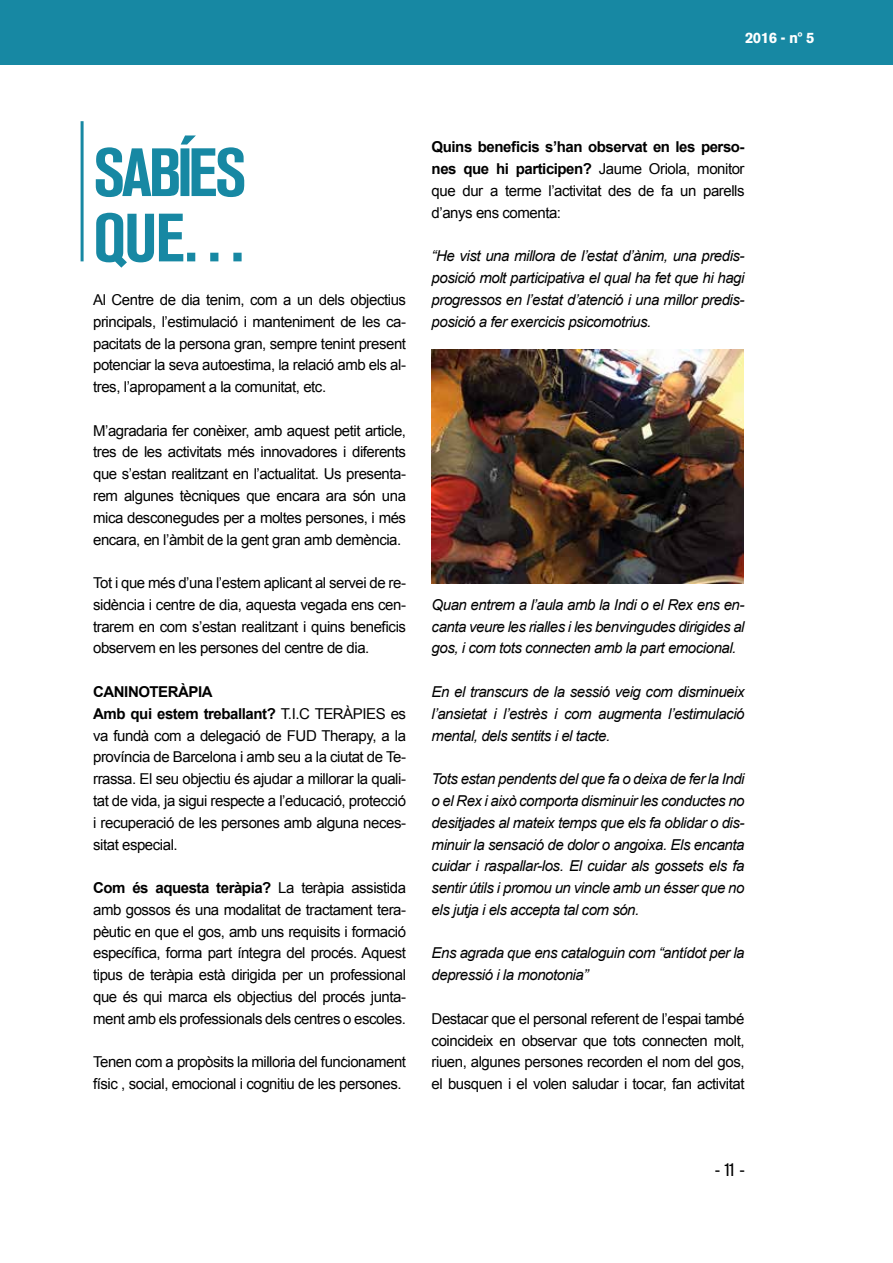
<style>
.page{position:relative;width:893px;height:1263px;background:#fff}
.page>*{position:absolute;margin:0;border:0;box-sizing:border-box;transform-origin:0 0}
.t1{font:700 condensed 67.5px/65.4px "Akzidenz Grotesk BE";letter-spacing:-.05em;color:#1788a3}
.t2{font:condensed 18px "Akzidenz Grotesk BE";color:#000}
.t3{font:15px/21.8px "Arial";letter-spacing:-.03em;color:#000;text-align:justify}
.t4{font:italic 15px/21.8px "Arial";letter-spacing:-.03em;color:#000;text-align:justify}
.t5{font:700 15px "Akzidenz Grotesk BE";letter-spacing:-.03em;color:#fff}
.s1{font-weight:700}
</style>
<div class="page">
<div style="left:0;top:0;width:893px;height:65px;background:#1788a3"></div>
<hr style="left:81px;top:121px;width:3px;height:140px;background:#1788a3">
<img style="left:432px;top:350px;width:312px;height:234px">
<p class="t5" style="left:745px;top:29px;width:71px">2016 - nº 5</p>
<h1 class="t1" style="left:93px;top:141px;width:157px">SABÍES<br>QUE…</h1>
<p class="t3" style="left:93px;top:289px;width:314px">Al Centre de dia tenim, com a un dels objectius principals, l’estimulació i manteniment de les ca&shy;pacitats de la persona gran, sempre tenint present potenciar la seva autoestima, la relació amb els al&shy;tres, l’apropament a la comunitat, etc.</p>
<p class="t3" style="left:93px;top:419px;width:314px">M’agradaria fer conèixer, amb aquest petit article, tres de les activitats més innovadores i diferents que s’estan realitzant en l’actualitat. Us presenta&shy;rem algunes tècniques que encara ara són una mica desconegudes per a moltes persones, i més encara, en l’àmbit de la gent gran amb demència.</p>
<p class="t3" style="left:93px;top:572px;width:314px">Tot i que més d’una l’estem aplicant al servei de re&shy;sidència i centre de dia, aquesta vegada ens cen&shy;trarem en com s’estan realitzant i quins beneficis observem en les persones del centre de dia.</p>
<p class="t3" style="left:93px;top:681px;width:314px;text-align:left"><span class="s1">CANINOTERÀPIA<br>Amb qui estem treballant?</span> T.I.C TERÀPIES es va fundà com a delegació de FUD Therapy, a la província de Barcelona i amb seu a la ciutat de Te&shy;rrassa. El seu objectiu és ajudar a millorar la quali&shy;tat de vida, ja sigui respecte a l’educació, protecció i recuperació de les persones amb alguna neces&shy;sitat especial.</p>
<p class="t3" style="left:93px;top:877px;width:314px"><span class="s1">Com és aquesta teràpia?</span> La teràpia assistida amb gossos és una modalitat de tractament tera&shy;pèutic en que el gos, amb uns requisits i formació específica, forma part íntegra del procés. Aquest tipus de teràpia està dirigida per un professional que és qui marca els objectius del procés junta&shy;ment amb els professionals dels centres o escoles.</p>
<p class="t3" style="left:93px;top:1051px;width:314px">Tenen com a propòsits la milloria del funcionament físic , social, emocional i cognitiu de les persones.</p>
<p class="t3" style="left:432px;top:136px;width:314px"><span class="s1">Quins beneficis s’han observat en les perso&shy;nes que hi participen?</span> Jaume Oriola, monitor que dur a terme l’activitat des de fa un parells d’anys ens comenta:</p>
<p class="t4" style="left:432px;top:245px;width:314px">“He vist una millora de l’estat d’ànim, una predis&shy;posició molt participativa el qual ha fet que hi hagi progressos en l’estat d’atenció i una millor predis&shy;posició a fer exercicis psicomotrius.</p>
<p class="t4" style="left:432px;top:594px;width:314px">Quan entrem a l’aula amb la Indi o el Rex ens en&shy;canta veure les rialles i les benvingudes dirigides al gos, i com tots connecten amb la part emocional.</p>
<p class="t4" style="left:432px;top:681px;width:314px">En el transcurs de la sessió veig com disminueix l’ansietat i l’estrès i com augmenta l’estimulació mental, dels sentits i el tacte.</p>
<p class="t4" style="left:432px;top:768px;width:314px">Tots estan pendents del que fa o deixa de fer la Indi o el Rex i això comporta disminuir les conductes no desitjades al mateix temps que els fa oblidar o dis&shy;minuir la sensació de dolor o angoixa. Els encanta cuidar i raspallar-los. El cuidar als gossets els fa sentir útils i promou un vincle amb un ésser que no els jutja i els accepta tal com són.</p>
<p class="t4" style="left:432px;top:942px;width:314px">Ens agrada que ens cataloguin com “antídot per la depressió i la monotonia”</p>
<p class="t3" style="left:432px;top:1007px;width:314px">Destacar que el personal referent de l’espai també coincideix en observar que tots connecten molt, riuen, algunes persones recorden el nom del gos, el busquen i el volen saludar i tocar, fan activitat</p>
<p class="t2" style="left:715px;top:1160px;width:31px">- 11 -</p>
</div>
